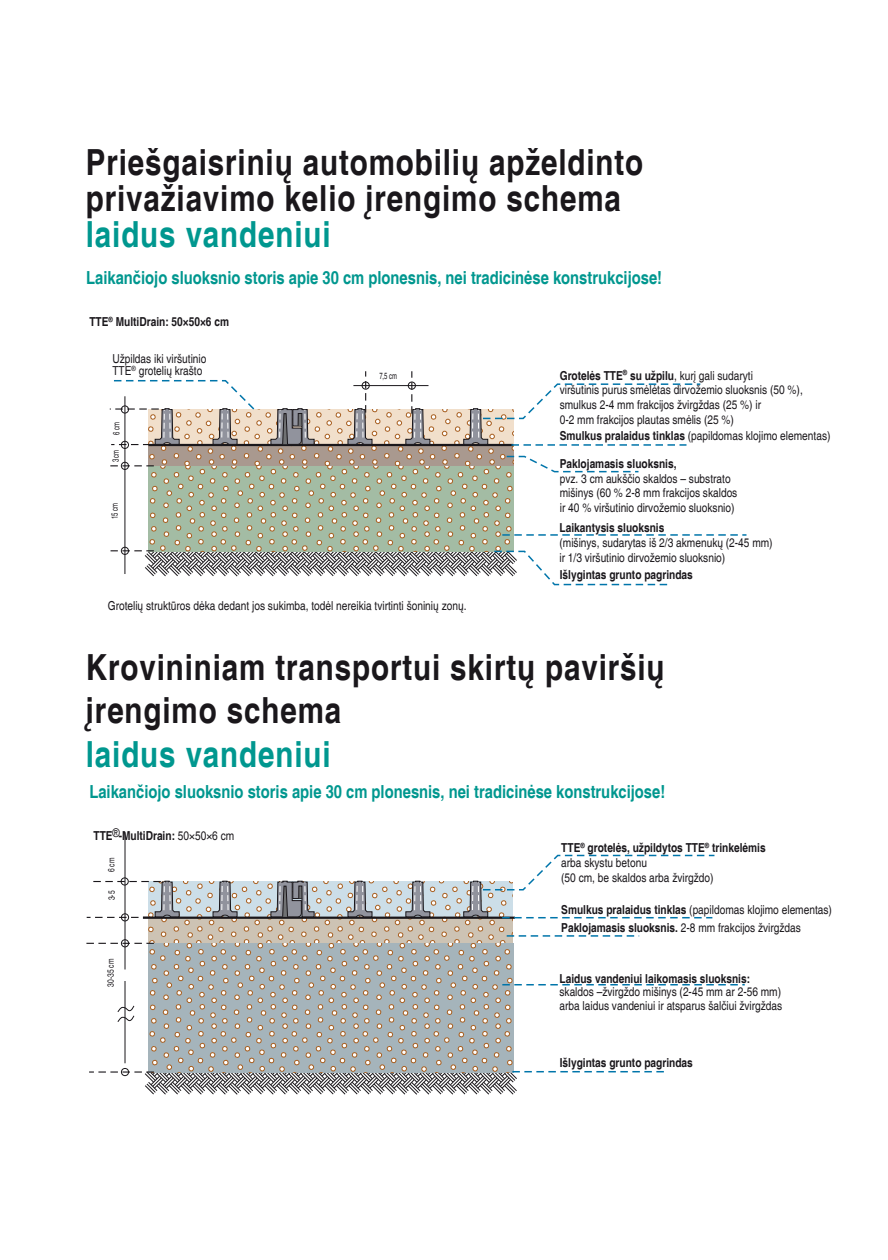
<style>
.page{position:relative;width:888px;height:1260px;background:#fff}
.page>*{position:absolute;margin:0;border:0;box-sizing:border-box;transform-origin:0 0}
.t1{font:700 condensed 36px/43.2px "Helvetica";letter-spacing:.025em;color:#1a171b}
.t2{font:700 condensed 36px "Helvetica";letter-spacing:.025em;color:#00978f}
.t3{font:700 condensed 18px "Helvetica";color:#00978f}
.t4{font:condensed 12.3px/14.9px "Helvetica";color:#1a171b}
.t5{font:700 condensed 12.3px "Helvetica";color:#1a171b}
.t6{font:condensed 9px "Helvetica";color:#1a171b;scale:.8 1}
.t7{font:condensed 9px "Helvetica";color:#1a171b;scale:.9 1}
.s1{font-weight:700}
.s2{font-weight:400}
</style>
<div class="page">
<svg style="left:256px;top:409px;width:207px;height:35px;fill:#f1dfcb"></svg>
<svg style="left:148px;top:445px;width:365px;height:21px;fill:#a9998f"></svg>
<svg style="left:180px;top:881px;width:283px;height:36px;fill:#ccdee8"></svg>
<svg style="left:149px;top:919px;width:364px;height:24px;fill:#cdc3b4"></svg>
<svg style="left:149px;top:943px;width:364px;height:120px;fill:#a5b4bb"></svg>
<svg style="left:118px;top:1006px;width:16px;height:16px"></svg>
<svg style="left:148px;top:466px;width:365px;height:79px;fill:#a3bca4"></svg>
<hr style="left:149px;top:444px;width:364px;height:2px;background:#1a171b">
<hr style="left:143px;top:917px;width:372px;height:2px;background:#1a171b">
<svg style="left:270px;top:408px;width:45px;height:37px"></svg>
<svg style="left:298px;top:413px;width:4px;height:13px"></svg>
<svg style="left:212px;top:880px;width:26px;height:37px"></svg>
<svg style="left:347px;top:880px;width:26px;height:37px"></svg>
<svg style="left:270px;top:880px;width:45px;height:37px"></svg>
<svg style="left:298px;top:886px;width:4px;height:13px"></svg>
<svg style="left:405px;top:880px;width:26px;height:37px"></svg>
<hr style="left:125px;top:396px;width:1px;height:178px;background:#1a171b">
<svg style="left:110px;top:465px;width:44px;height:1px"></svg>
<div style="left:121px;top:441px;width:8px;height:8px;border:1px solid #1a171b;border-radius:50%"></div>
<div style="left:121px;top:462px;width:8px;height:8px;border:1px solid #1a171b;border-radius:50%"></div>
<svg style="left:110px;top:380px;width:146px;height:65px"></svg>
<svg style="left:505px;top:455px;width:134px;height:18px"></svg>
<svg style="left:111px;top:545px;width:557px;height:41px"></svg>
<svg style="left:502px;top:534px;width:244px;height:2px"></svg>
<hr style="left:353px;top:385px;width:76px;height:1px;background:#1a171b">
<svg style="left:405px;top:371px;width:26px;height:73px"></svg>
<svg style="left:347px;top:371px;width:26px;height:73px"></svg>
<div style="left:408px;top:382px;width:8px;height:8px;border:1px solid #1a171b;border-radius:50%"></div>
<div style="left:362px;top:382px;width:8px;height:8px;border:1px solid #1a171b;border-radius:50%"></div>
<svg style="left:87px;top:880px;width:93px;height:38px"></svg>
<svg style="left:86px;top:943px;width:68px;height:1px"></svg>
<div style="left:121px;top:914px;width:8px;height:7px;border:1px solid #1a171b;border-radius:50%"></div>
<div style="left:121px;top:940px;width:8px;height:7px;border:1px solid #1a171b;border-radius:50%"></div>
<div style="left:121px;top:878px;width:7px;height:7px;border:1px solid #1a171b;border-radius:50%"></div>
<hr style="left:125px;top:981px;width:1px;height:82px;background:#1a171b">
<hr style="left:125px;top:832px;width:1px;height:137px;background:#1a171b">
<svg style="left:463px;top:383px;width:238px;height:63px"></svg>
<svg style="left:89px;top:1063px;width:575px;height:32px"></svg>
<svg style="left:507px;top:935px;width:132px;height:2px"></svg>
<svg style="left:502px;top:984px;width:243px;height:1px"></svg>
<svg style="left:463px;top:854px;width:252px;height:64px"></svg>
<h1 class="t1" style="left:86px;top:145px;width:559px;line-height:36px">Priešgaisrinių automobilių apželdinto privažiavimo kelio įrengimo schema</h1>
<h1 class="t2" style="left:86px;top:213px;width:246px">laidus vandeniui</h1>
<h2 class="t3" style="left:86px;top:267px;width:577px">Laikančiojo sluoksnio storis apie 30 cm plonesnis, nei tradicinėse konstrukcijose!</h2>
<p class="t5" style="left:89px;top:314px;width:141px">TTE<sup>®</sup> MultiDrain: 50×50×6 cm</p>
<p class="t4" style="left:112px;top:352px;width:96px;line-height:12.3px">Užpildas iki viršutinio<br>TTE<sup>®</sup> grotelių krašto</p>
<p class="t6" style="left:111px;top:435px;width:17px;rotate:-90deg">6 cm</p>
<p class="t6" style="left:111px;top:462px;width:17px;rotate:-90deg">3 cm</p>
<p class="t6" style="left:110px;top:519px;width:22px;rotate:-90deg">15 cm</p>
<p class="t6" style="left:379px;top:370px;width:24px">7,5 cm</p>
<p class="t4" style="left:108px;top:598px;width:360px">Grotelių struktūros dėka dedant jos sukimba, todėl nereikia tvirtinti šoninių zonų.</p>
<p class="t4" style="left:560px;top:368px;width:272px"><span class="s1">Grotelės TTE</span><sup>®</sup> <span class="s1">su užpilu</span>, kurį gali sudaryti<br>viršutinis purus smėlėtas dirvožemio sluoksnis (50 %), smulkus 2-4 mm frakcijos žvirgždas (25 %) ir<br>0-2 mm frakcijos plautas smėlis (25 %)<br><span class="s1">Smulkus pralaidus tinklas</span> (papildomas klojimo elementas)</p>
<p class="t5" style="left:560px;top:456px;width:118px">Paklojamasis sluoksnis,</p>
<p class="t4" style="left:560px;top:471px;width:179px">pvz. 3 cm aukščio skaldos – substrato mišinys (60 % 2-8 mm frakcijos skaldos ir 40 % viršutinio dirvožemio sluoksnio)</p>
<p class="t5" style="left:560px;top:520px;width:106px">Laikantysis sluoksnis</p>
<p class="t4" style="left:560px;top:535px;width:215px">(mišinys, sudarytas iš 2/3 akmenukų (2-45 mm) ir 1/3 viršutinio dirvožemio sluoksnio)</p>
<p class="t5" style="left:560px;top:568px;width:135px">Išlygintas grunto pagrindas</p>
<h1 class="t1" style="left:86px;top:646px;width:580px">Krovininiam transportui skirtų paviršių įrengimo schema</h1>
<h1 class="t2" style="left:86px;top:732px;width:246px">laidus vandeniui</h1>
<h2 class="t3" style="left:89px;top:781px;width:577px">Laikančiojo sluoksnio storis apie 30 cm plonesnis, nei tradicinėse konstrukcijose!</h2>
<p class="t5" style="left:93px;top:829px;width:142px">TTE<sup>®</sup>-MultiDrain: <span class="s2">50×50×6 cm</span></p>
<p class="t7" style="left:106px;top:872px;width:17px;rotate:-90deg">6 cm</p>
<p class="t7" style="left:106px;top:900px;width:12px;rotate:-90deg">3-5</p>
<p class="t7" style="left:105px;top:987px;width:32px;rotate:-90deg">30-35 cm</p>
<p class="t4" style="left:561px;top:840px;width:206px"><span class="s1">TTE</span><sup>®</sup> <span class="s1">grotelės, užpildytos TTE</span><sup>®</sup> <span class="s1">trinkelėmis </span>arba skystu betonu<br>(50 cm, be skaldos arba žvirgždo)</p>
<p class="t4" style="left:561px;top:902px;width:272px;line-height:17.5px"><span class="s1">Smulkus pralaidus tinklas</span> (papildomas klojimo elementas)<br><span class="s1">Paklojamasis sluoksnis.</span> 2-8 mm frakcijos žvirgždas</p>
<p class="t5" style="left:560px;top:971px;width:192px">Laidus vandeniui laikomasis sluoksnis:</p>
<p class="t4" style="left:560px;top:985px;width:224px;line-height:13.5px">skaldos –žvirgždo mišinys (2-45 mm ar 2-56 mm) arba laidus vandeniui ir atsparus šalčiui žvirgždas</p>
<p class="t5" style="left:560px;top:1055px;width:135px">Išlygintas grunto pagrindas</p>
</div>
